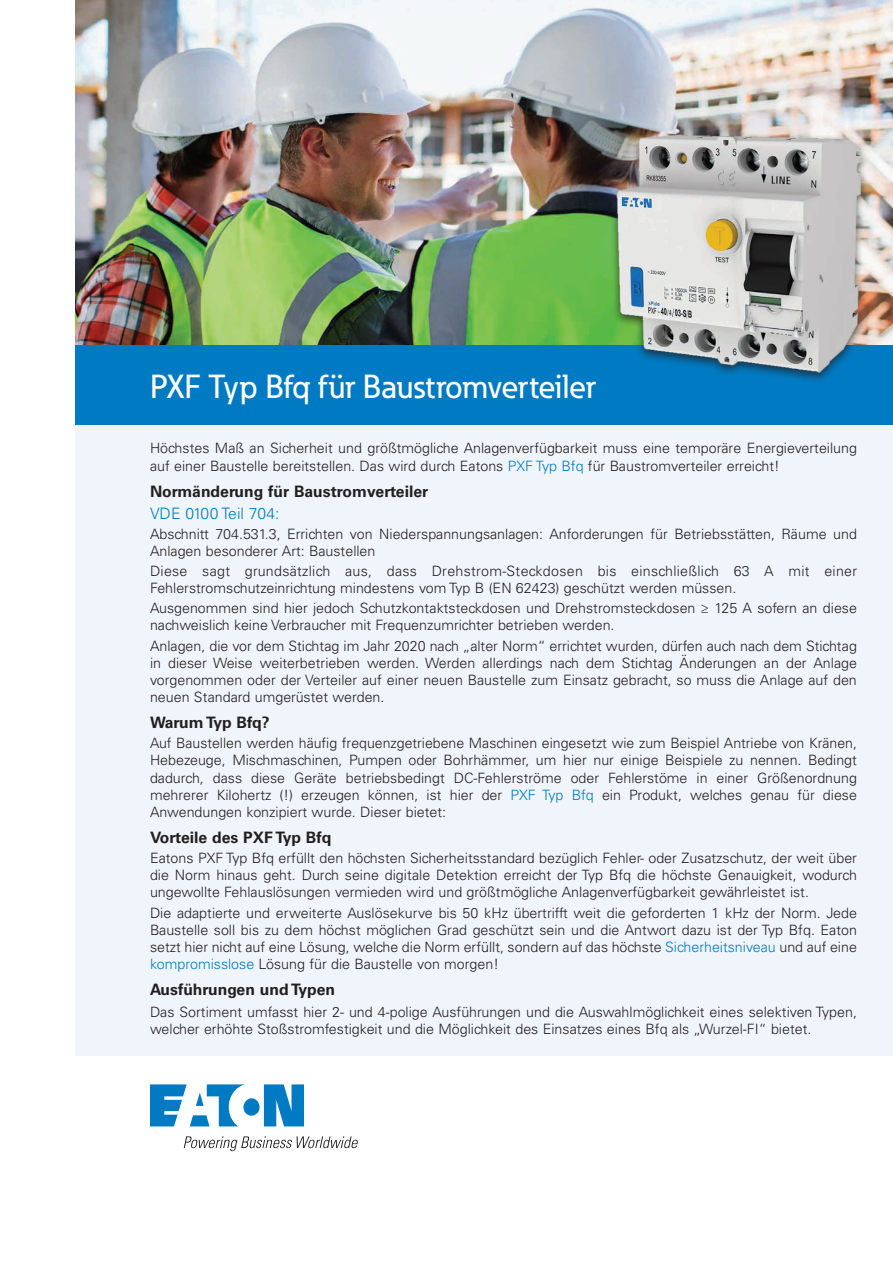
<style>
.page{position:relative;width:893px;height:1263px;background:#fff}
.page>*{position:absolute;margin:0;border:0;box-sizing:border-box;transform-origin:0 0}
._01_Headline___ADJ_S{font:500 33px "Eaton";letter-spacing:-.005em;color:#fff}
._03_Table_Body__8_pt{font:700 15.75px "Univers LT Std";color:#231f20}
._03_Table_Body__8_pt-2{font:300 15.75px "Univers LT Std";color:#007ac2}
._03_Table_Body__8_pt-3{font:300 14.25px/17.1px "Univers LT Std";color:#231f20}
.s1{color:#007ac2}
</style>
<div class="page">
<img style="left:75px;top:0;width:818px;height:346px">
<div style="left:75px;top:413px;width:818px;height:643px;background:#eff5fb"></div>
<div style="left:75px;top:346px;width:818px;height:79px;background:#007ac2"></div>
<div style="left:609px;top:131px;width:260px;height:253px;background:#231f20;opacity:.75"></div>
<img style="left:616px;top:133px;width:246px;height:239px">
<svg style="left:150px;top:1084px;width:154px;height:42px"></svg>
<svg style="left:184px;top:1136px;width:174px;height:15px"></svg>
<p class="_01_Headline___ADJ_S" style="left:150px;top:366px;width:447px">PXF Typ Bfq für Baustromverteiler</p>
<p class="_03_Table_Body__8_pt-3" style="left:150px;top:440px;width:708px">Höchstes Maß an Sicherheit und größtmögliche Anlagenverfügbarkeit muss eine temporäre Energieverteilung auf einer Baustelle bereitstellen. Das wird durch Eatons <span class="s1">PXF Typ Bfq</span> für Baustromverteiler erreicht!</p>
<p class="_03_Table_Body__8_pt" style="left:150px;top:482px;width:280px">Normänderung für Baustromverteiler</p>
<p class="_03_Table_Body__8_pt-2" style="left:150px;top:504px;width:131px">VDE 0100 Teil 704:</p>
<p class="_03_Table_Body__8_pt-3" style="left:150px;top:525px;width:708px">Abschnitt 704.531.3, Errichten von Niederspannungsanlagen: Anforderungen für Betriebsstätten, Räume und<br>Anlagen besonderer Art: Baustellen</p>
<p class="_03_Table_Body__8_pt-3" style="left:150px;top:562px;width:709px">Diese sagt grundsätzlich aus, dass Drehstrom-Steckdosen bis einschließlich 63 A mit einer<br>Fehlerstromschutzeinrichtung mindestens vom Typ B (EN 62423) geschützt werden müssen.</p>
<p class="_03_Table_Body__8_pt-3" style="left:150px;top:600px;width:708px">Ausgenommen sind hier jedoch Schutzkontaktsteckdosen und Drehstromsteckdosen ≥ 125 A sofern an diese nachweislich keine Verbraucher mit Frequenzumrichter betrieben werden.</p>
<p class="_03_Table_Body__8_pt-3" style="left:150px;top:637px;width:708px;text-align:justify">Anlagen, die vor dem Stichtag im Jahr 2020 nach „alter Norm“ errichtet wurden, dürfen auch nach dem Stichtag in dieser Weise weiterbetrieben werden. Werden allerdings nach dem Stichtag Änderungen an der Anlage vorgenommen oder der Verteiler auf einer neuen Baustelle zum Einsatz gebracht, so muss die Anlage auf den neuen Standard umgerüstet werden.</p>
<p class="_03_Table_Body__8_pt" style="left:150px;top:713px;width:121px">Warum Typ Bfq?</p>
<p class="_03_Table_Body__8_pt-3" style="left:150px;top:735px;width:708px;text-align:justify">Auf Baustellen werden häufig frequenzgetriebene Maschinen eingesetzt wie zum Beispiel Antriebe von Kränen, Hebezeuge, Mischmaschinen, Pumpen oder Bohrhämmer, um hier nur einige Beispiele zu nennen. Bedingt dadurch, dass diese Geräte betriebsbedingt DC-Fehlerströme oder Fehlerstöme in einer Größenordnung mehrerer Kilohertz (!) erzeugen können, ist hier der <span class="s1">PXF Typ Bfq</span> ein Produkt, welches genau für diese Anwendungen konzipiert wurde. Dieser bietet:</p>
<p class="_03_Table_Body__8_pt" style="left:150px;top:828px;width:183px">Vorteile des PXF Typ Bfq</p>
<p class="_03_Table_Body__8_pt-3" style="left:150px;top:850px;width:708px;text-align:justify">Eatons PXF Typ Bfq erfüllt den höchsten Sicherheitsstandard bezüglich Fehler- oder Zusatzschutz, der weit über die Norm hinaus geht. Durch seine digitale Detektion erreicht der Typ Bfq die höchste Genauigkeit, wodurch ungewollte Fehlauslösungen vermieden wird und größtmögliche Anlagenverfügbarkeit gewährleistet ist.</p>
<p class="_03_Table_Body__8_pt-3" style="left:150px;top:904px;width:708px;text-align:justify">Die adaptierte und erweiterte Auslösekurve bis 50 kHz übertrifft weit die geforderten 1 kHz der Norm. Jede Baustelle soll bis zu dem höchst möglichen Grad geschützt sein und die Antwort dazu ist der Typ Bfq. Eaton setzt hier nicht auf eine Lösung, welche die Norm erfüllt, sondern auf das höchste <span class="s1">Sicherheitsniveau</span> und auf eine <span class="s1">kompromisslose</span> Lösung für die Baustelle von morgen!</p>
<p class="_03_Table_Body__8_pt" style="left:150px;top:980px;width:187px">Ausführungen und Typen</p>
<p class="_03_Table_Body__8_pt-3" style="left:150px;top:1003px;width:708px">Das Sortiment umfasst hier 2- und 4-polige Ausführungen und die Auswahlmöglichkeit eines selektiven Typen, welcher erhöhte Stoßstromfestigkeit und die Möglichkeit des Einsatzes eines Bfq als „Wurzel-FI“ bietet.</p>
</div>
